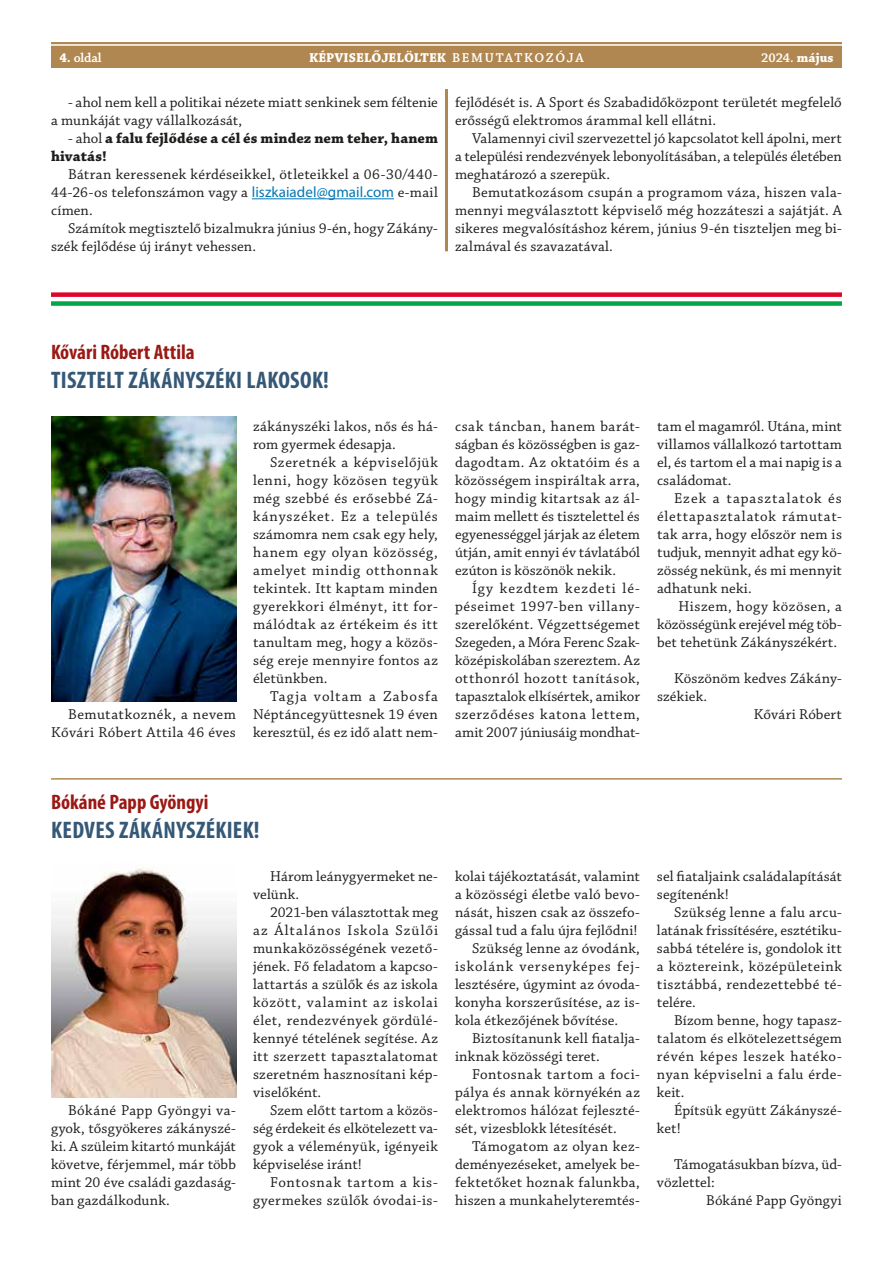
<style>
.page{position:relative;width:893px;height:1263px;background:#fff}
.page>*{position:absolute;margin:0;border:0;box-sizing:border-box;transform-origin:0 0}
.t1{font:700 condensed 24px "Myriad Pro";letter-spacing:.015em;color:#355877}
.t2{font:700 condensed 21px "Myriad Pro";color:#9a1915}
.t3{font:15px/18px "Chaparral Pro";letter-spacing:.015em;color:#1d1d1b;text-align:justify}
.t4{font:15px/18px "Chaparral Pro";letter-spacing:.035em;color:#1d1d1b;text-align:right}
.t5{font:700 15px/18px "Chaparral Pro";letter-spacing:.005em;color:#1d1d1b}
.t6{font:15px/18px "Chaparral Pro";letter-spacing:.04em;color:#1d1d1b;text-align:right}
.t7{font:15px "Chaparral Pro";letter-spacing:.055em;color:#1d1d1b}
.t8{font:700 13.5px "Chaparral Pro";color:#fff}
.t9{font:600 13.5px "Chaparral Pro";color:#fff}
.s1{font-weight:700}
.s2{font-weight:600}
.s3{font-weight:400}
.s4{font-family:"Myriad Pro";color:#0077b4}
</style>
<div class="page">
<div style="left:51px;top:43px;width:791px;height:25px;background:#b08751"></div>
<hr style="left:51px;top:44px;width:791px;height:2px;background:#fff">
<div style="left:51px;top:301px;width:791px;height:5px;background:#04a64a"></div>
<div style="left:51px;top:292px;width:791px;height:5px;background:#dd052b"></div>
<hr style="left:51px;top:778px;width:791px;height:2px;background:#b08751">
<img style="left:51px;top:868px;width:185px;height:229px">
<img style="left:51px;top:417px;width:185px;height:284px">
<hr style="left:445px;top:89px;width:3px;height:162px;background:#b08751">
<hr style="left:252px;top:198px;width:142px;height:1px;background:#0077b4">
<p class="t9" style="left:60px;top:50px;width:44px"><span class="s1">4.</span> oldal</p>
<p class="t8" style="left:309px;top:50px;width:276px">KÉPVISELŐJELÖLTEK <span class="s2">BEMUTATKOZÓJA</span></p>
<p class="t9" style="left:761px;top:50px;width:74px">2024. <span class="s1">május</span></p>
<p class="t3" style="left:51px;top:94px;width:388px;text-indent:17px">- ahol nem kell a politikai nézete miatt senkinek sem féltenie a munkáját vagy vállalkozását,</p>
<p class="t5" style="left:51px;top:130px;width:388px;text-indent:17px"><span class="s3">- ahol</span> a falu fejlődése a cél és mindez nem teher, hanem hivatás!</p>
<p class="t3" style="left:51px;top:166px;width:388px;text-indent:17px">Bátran keressenek kérdéseikkel, ötleteikkel a 06-30/440- 44-26-os telefonszámon vagy a <span class="s4">liszkaiadel@gmail.com</span> e-mail címen.</p>
<p class="t3" style="left:51px;top:220px;width:388px;text-indent:17px">Számítok megtisztelő bizalmukra június 9-én, hogy Zákány&shy;szék fejlődése új irányt vehessen.</p>
<p class="t3" style="left:455px;top:94px;width:388px">fejlődését is. A Sport és Szabadidőközpont területét megfelelő erősségű elektromos árammal kell ellátni.</p>
<p class="t3" style="left:455px;top:130px;width:388px;text-indent:17px">Valamennyi civil szervezettel jó kapcsolatot kell ápolni, mert a települési rendezvények lebonyolításában, a település életében meghatározó a szerepük.</p>
<p class="t3" style="left:455px;top:184px;width:388px;text-indent:17px">Bemutatkozásom csupán a programom váza, hiszen vala&shy;mennyi megválasztott képviselő még hozzáteszi a sajátját. A sikeres megvalósításhoz kérem, június 9-én tiszteljen meg bi&shy;zalmával és szavazatával.</p>
<h2 class="t2" style="left:51px;top:339px;width:145px">Kővári Róbert Attila</h2>
<h1 class="t1" style="left:51px;top:365px;width:279px">TISZTELT ZÁKÁNYSZÉKI LAKOSOK!</h1>
<p class="t4" style="left:51px;top:706px;width:186px">Bemutatkoznék, a nevem<br>Kővári Róbert Attila 46 éves</p>
<p class="t3" style="left:253px;top:418px;width:186px">zákányszéki lakos, nős és há&shy;rom gyermek édesapja.</p>
<p class="t3" style="left:253px;top:454px;width:186px;text-indent:17px">Szeretnék a képviselőjük lenni, hogy közösen tegyük még szebbé és erősebbé Zá&shy;kányszéket. Ez a település számomra nem csak egy hely, hanem egy olyan közösség, amelyet mindig otthonnak tekintek. Itt kaptam minden gyerekkori élményt, itt for&shy;málódtak az értékeim és itt tanultam meg, hogy a közös&shy;ség ereje mennyire fontos az életünkben.</p>
<p class="t3" style="left:253px;top:688px;width:186px;text-indent:17px">Tagja voltam a Zabosfa Néptáncegyüttesnek 19 éven keresztül, és ez idő alatt nem-</p>
<p class="t3" style="left:455px;top:418px;width:186px">csak táncban, hanem barát&shy;ságban és közösségben is gaz&shy;dagodtam. Az oktatóim és a közösségem inspiráltak arra, hogy mindig kitartsak az ál&shy;maim mellett és tisztelettel és egyenességgel járjak az életem útján, amit ennyi év távlatából ezúton is köszönök nekik.</p>
<p class="t3" style="left:455px;top:580px;width:186px;text-indent:17px">Így kezdtem kezdeti lé&shy;péseimet 1997-ben villany&shy;szerelőként. Végzettségemet Szegeden, a Móra Ferenc Szak&shy;középiskolában szereztem. Az otthonról hozott tanítások, tapasztalok elkísértek, amikor szerződéses katona lettem, amit 2007 júniusáig mondhat-</p>
<p class="t3" style="left:657px;top:418px;width:187px">tam el magamról. Utána, mint villamos vállalkozó tartottam el, és tartom el a mai napig is a családomat.</p>
<p class="t3" style="left:657px;top:490px;width:186px;text-indent:17px">Ezek a tapasztalatok és élettapasztalatok rámutat&shy;tak arra, hogy először nem is tudjuk, mennyit adhat egy kö&shy;zösség nekünk, és mi mennyit adhatunk neki.</p>
<p class="t3" style="left:657px;top:598px;width:186px;text-indent:21px">Hiszem, hogy közösen, a közösségünk erejével még töb&shy;bet tehetünk Zákányszékért.</p>
<p class="t3" style="left:674px;top:670px;width:169px">Köszönöm kedves Zákány-</p>
<p class="t3" style="left:657px;top:688px;width:52px">székiek.</p>
<p class="t3" style="left:754px;top:706px;width:90px">Kővári Róbert</p>
<h2 class="t2" style="left:51px;top:789px;width:159px">Bókáné Papp Gyöngyi</h2>
<h1 class="t1" style="left:51px;top:815px;width:210px">KEDVES ZÁKÁNYSZÉKIEK!</h1>
<p class="t3" style="left:51px;top:1102px;width:186px;text-indent:17px">Bókáné Papp Gyöngyi va&shy;gyok, tősgyökeres zákányszé&shy;ki. A szüleim kitartó munkáját követve, férjemmel, már több mint 20 éve családi gazdaság&shy;ban gazdálkodunk.</p>
<p class="t3" style="left:253px;top:868px;width:186px;text-indent:17px">Három leánygyermeket ne&shy;velünk.</p>
<p class="t3" style="left:253px;top:904px;width:186px;text-indent:17px">2021-ben választottak meg az Általános Iskola Szülői munkaközösségének vezető&shy;jének. Fő feladatom a kapcso&shy;lattartás a szülők és az iskola között, valamint az iskolai élet, rendezvények gördülé&shy;kennyé tételének segítése. Az itt szerzett tapasztalatomat szeretném hasznosítani kép&shy;viselőként.</p>
<p class="t3" style="left:253px;top:1102px;width:186px;text-indent:17px">Szem előtt tartom a közös&shy;ség érdekeit és elkötelezett va&shy;gyok a véleményük, igényeik képviselése iránt!</p>
<p class="t6" style="left:253px;top:1174px;width:186px">Fontosnak tartom a kis&shy;gyermekes szülők óvodai-is-</p>
<p class="t3" style="left:455px;top:868px;width:186px">kolai tájékoztatását, valamint</p>
<p class="t3" style="left:455px;top:886px;width:186px">a közösségi életbe való bevo-</p>
<p class="t3" style="left:455px;top:904px;width:186px">nását, hiszen csak az összefo-</p>
<p class="t3" style="left:455px;top:922px;width:184px">gással tud a falu újra fejlődni!</p>
<p class="t3" style="left:472px;top:940px;width:169px">Szükség lenne az óvodánk,</p>
<p class="t7" style="left:455px;top:958px;width:186px">iskolánk versenyképes fej-</p>
<p class="t3" style="left:455px;top:976px;width:186px">lesztésére, úgymint az óvoda-</p>
<p class="t3" style="left:455px;top:994px;width:186px">konyha korszerűsítése, az is-</p>
<p class="t3" style="left:455px;top:1012px;width:165px">kola étkezőjének bővítése.</p>
<p class="t3" style="left:472px;top:1030px;width:169px">Biztosítanunk kell fiatalja-</p>
<p class="t3" style="left:455px;top:1048px;width:146px">inknak közösségi teret.</p>
<p class="t4" style="left:472px;top:1066px;width:169px">Fontosnak tartom a foci-</p>
<p class="t3" style="left:455px;top:1084px;width:186px">pálya és annak környékén az</p>
<p class="t3" style="left:455px;top:1102px;width:186px">elektromos hálózat fejleszté-</p>
<p class="t3" style="left:455px;top:1120px;width:163px">sét, vizesblokk létesítését.</p>
<p class="t3" style="left:472px;top:1138px;width:169px">Támogatom az olyan kez-</p>
<p class="t3" style="left:455px;top:1156px;width:186px">deményezéseket, amelyek be-</p>
<p class="t3" style="left:455px;top:1174px;width:186px">fektetőket hoznak falunkba,</p>
<p class="t3" style="left:455px;top:1192px;width:186px">hiszen a munkahelyteremtés-</p>
<p class="t3" style="left:657px;top:868px;width:186px">sel fiataljaink családalapítását segítenénk!</p>
<p class="t3" style="left:657px;top:904px;width:186px;text-indent:17px">Szükség lenne a falu arcu&shy;latának frissítésére, esztétiku&shy;sabbá tételére is, gondolok itt a köztereink, középületeink tisztábbá, rendezettebbé té&shy;telére.</p>
<p class="t3" style="left:657px;top:1012px;width:186px;text-indent:17px">Bízom benne, hogy tapasz&shy;talatom és elkötelezettségem révén képes leszek hatéko&shy;nyan képviselni a falu érde&shy;keit.</p>
<p class="t3" style="left:657px;top:1102px;width:186px;text-indent:17px">Építsük együtt Zákányszé&shy;ket!</p>
<p class="t3" style="left:657px;top:1156px;width:186px;text-indent:17px">Támogatásukban bízva, üd&shy;vözlettel:</p>
<p class="t3" style="left:706px;top:1192px;width:137px">Bókáné Papp Gyöngyi</p>
</div>
